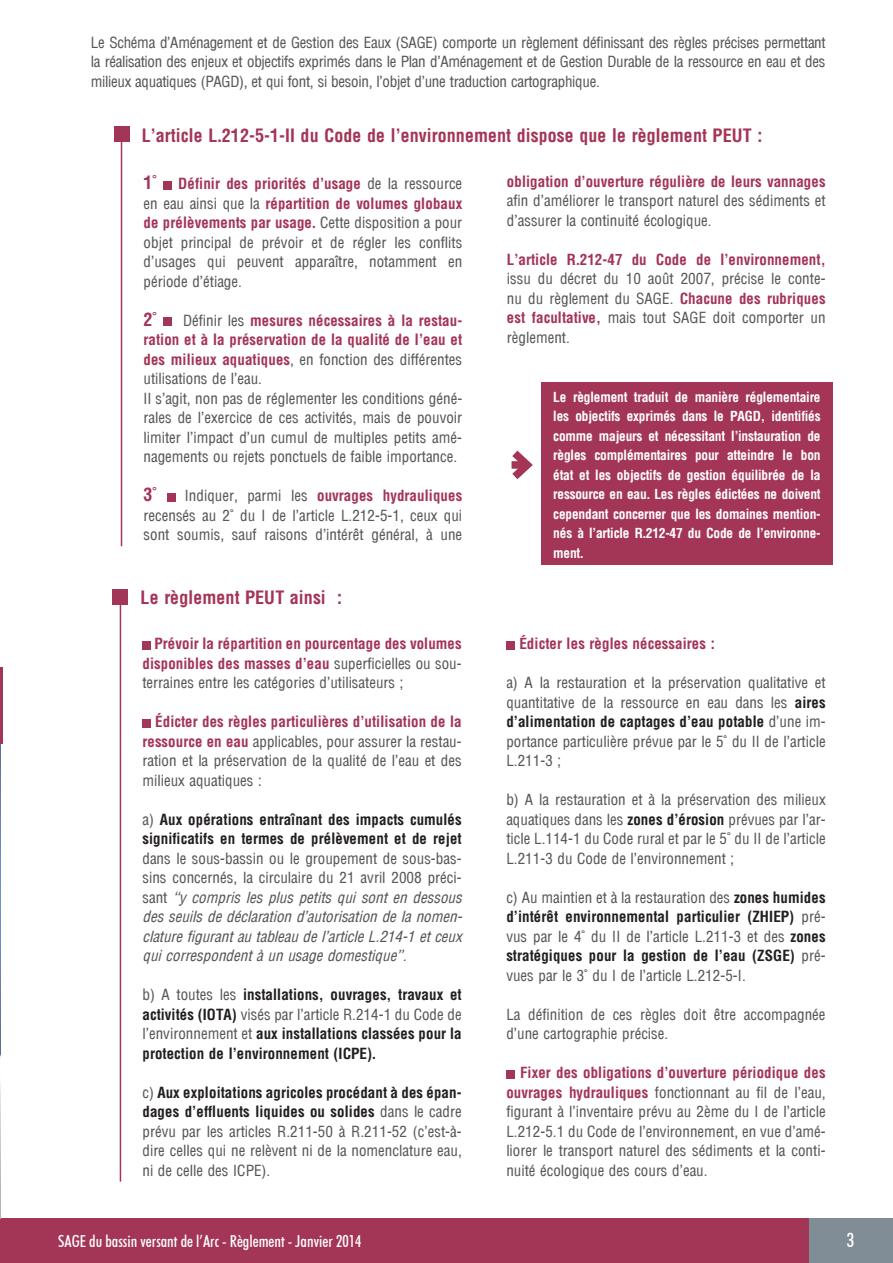
<style>
.page{position:relative;width:893px;height:1263px;background:#fff}
.page>*{position:absolute;margin:0;border:0;box-sizing:border-box;transform-origin:0 0}
.t1{font:500 condensed 19.5px "Futura BT";color:#fff}
.t2{font:700 18px "Arena Condensed";color:#a33557}
.t3{font:500 condensed 16.5px "Futura BT";color:#fff}
.t4{font:15px/19.5px "Arena Condensed";color:#57585a;text-align:justify}
.t5{font:italic 15px/19.5px "Arena Condensed";color:#57585a;text-align:justify}
.t6{font:700 15px/19.5px "Arena Condensed";color:#231f20}
.t7{font:700 15px/19.5px "Arena Condensed";color:#a33557;text-align:justify}
.t8{font:700 13.5px/19.5px "Arena Condensed";letter-spacing:-.02em;color:#fff;text-align:justify}
.s1{font-weight:700;font-size:18px;color:#a33557}
.s2{font-size:18px;color:#a33557}
.s3{font-weight:700;color:#a33557}
.s4{font-weight:400}
.s5{font-weight:400;color:#57585a}
.s6{font-style:normal}
.s7{font-weight:700;color:#231f20}
</style>
<div class="page">
<div style="left:0;top:1218px;width:893px;height:45px;background:#a33557"></div>
<div style="left:809px;top:1218px;width:84px;height:45px;background:#808c96"></div>
<img style="left:0;top:743px;width:1px;height:475px">
<hr style="left:0;top:667px;width:2px;height:76px;background:#a33557">
<div style="left:114px;top:126px;width:15px;height:16px;background:#a33557"></div>
<hr style="left:121px;top:141px;width:1px;height:405px;background:#a33557">
<div style="left:163px;top:181px;width:9px;height:8px;background:#a33557"></div>
<div style="left:163px;top:317px;width:8px;height:9px;background:#a33557"></div>
<div style="left:167px;top:493px;width:8px;height:8px;background:#a33557"></div>
<div style="left:113px;top:589px;width:15px;height:15px;background:#a33557"></div>
<hr style="left:120px;top:604px;width:1px;height:577px;background:#a33557">
<div style="left:142px;top:641px;width:9px;height:8px;background:#a33557"></div>
<div style="left:142px;top:719px;width:9px;height:8px;background:#a33557"></div>
<div style="left:506px;top:641px;width:9px;height:8px;background:#a33557"></div>
<div style="left:506px;top:1070px;width:9px;height:8px;background:#a33557"></div>
<div style="left:541px;top:382px;width:292px;height:182px;background:#a33557"></div>
<svg style="left:511px;top:450px;width:22px;height:30px"></svg>
<p class="t4" style="left:91px;top:33px;width:736px">Le Schéma d’Aménagement et de Gestion des Eaux (SAGE) comporte un règlement définissant des règles précises permettant la réalisation des enjeux et objectifs exprimés dans le Plan d’Aménagement et de Gestion Durable de la ressource en eau et des milieux aquatiques (PAGD), et qui font, si besoin, l’objet d’une traduction cartographique.</p>
<p class="t2" style="left:142px;top:124px;width:622px">L’article L.212-5-1-II du Code de l’environnement dispose que le règlement PEUT :</p>
<p class="t4" style="left:144px;top:174px;width:320px"><span class="s1">1</span><span class="s2">°</span> <span class="s3">Définir des priorités d’usage</span> de la ressource en eau ainsi que la <span class="s3">répartition de volumes globaux de prélèvements par usage.</span> Cette disposition a pour objet principal de prévoir et de régler les conflits d’usages qui peuvent apparaître, notamment en période d’étiage.</p>
<p class="t2" style="left:144px;top:308px;width:15px">2<span class="s4">°</span></p>
<p class="t4" style="left:144px;top:311px;width:320px;text-align:left;text-indent:39px">Définir les <span class="s3">mesures nécessaires à la restau&shy;ration et à la préservation de la qualité de l’eau et des milieux aquatiques</span>, en fonction des différentes utilisations de l’eau.<br>Il s’agit, non pas de réglementer les conditions géné&shy;rales de l’exercice de ces activités, mais de pouvoir limiter l’impact d’un cumul de multiples petits amé&shy;nagements ou rejets ponctuels de faible importance.</p>
<p class="t2" style="left:144px;top:484px;width:15px">3<span class="s4">°</span></p>
<p class="t4" style="left:144px;top:486px;width:320px;text-indent:41px">Indiquer, parmi les <span class="s3">ouvrages hydrauliques </span>recensés au 2° du I de l’article L.212-5-1, ceux qui sont soumis, sauf raisons d’intérêt général, à une</p>
<p class="t2" style="left:141px;top:587px;width:203px">Le règlement PEUT ainsi :</p>
<p class="t7" style="left:142px;top:634px;width:321px;text-indent:12px">Prévoir la répartition en pourcentage des volumes disponibles des masses d’eau <span class="s5">superficielles ou sou&shy;terraines entre les catégories d’utilisateurs ;</span></p>
<p class="t4" style="left:142px;top:712px;width:321px;text-indent:13px"><span class="s3">Édicter des règles particulières d’utilisation de la ressource en eau</span> applicables, pour assurer la restau&shy;ration et la préservation de la qualité de l’eau et des milieux aquatiques :</p>
<p class="t6" style="left:142px;top:809px;width:321px"><span class="s5">a)</span> Aux opérations entraînant des impacts cumulés significatifs en termes de prélèvement et de rejet</p>
<p class="t5" style="left:142px;top:849px;width:321px"><span class="s6">dans le sous-bassin ou le groupement de sous-bas&shy;sins concernés, la circulaire du 21 avril 2008 préci&shy;sant</span> ‘‘y compris les plus petits qui sont en dessous des seuils de déclaration d’autorisation de la nomen&shy;clature figurant au tableau de l’article L.214-1 et ceux qui correspondent à un usage domestique’’.</p>
<p class="t6" style="left:142px;top:985px;width:321px;text-align:justify"><span class="s5">b) A toutes les</span> installations, ouvrages, travaux et activités (IOTA) <span class="s5">visés par l’article R.214-1 du Code de l’environnement et</span> aux installations classées pour la protection de l’environnement (ICPE).</p>
<p class="t4" style="left:142px;top:1083px;width:321px">c) <span class="s7">Aux exploitations agricoles procédant à des épan&shy;dages d’effluents liquides ou solides</span> dans le cadre prévu par les articles R.211-50 à R.211-52 (c’est-à&shy;dire celles qui ne relèvent ni de la nomenclature eau, ni de celle des ICPE).</p>
<p class="t7" style="left:507px;top:171px;width:320px">obligation d’ouverture régulière de leurs vannages</p>
<p class="t4" style="left:507px;top:191px;width:320px">afin d’améliorer le transport naturel des sédiments et d’assurer la continuité écologique.</p>
<p class="t7" style="left:507px;top:249px;width:320px">L’article R.212-47 du Code de l’environnement,</p>
<p class="t4" style="left:507px;top:269px;width:320px">issu du décret du 10 août 2007, précise le conte&shy;nu du règlement du SAGE. <span class="s3">Chacune des rubriques est facultative,</span> mais tout SAGE doit comporter un règlement.</p>
<p class="t8" style="left:553px;top:387px;width:269px">Le règlement traduit de manière réglementaire les objectifs exprimés dans le PAGD, identifiés comme majeurs et nécessitant l’instauration de règles complémentaires pour atteindre le bon état et les objectifs de gestion équilibrée de la ressource en eau. Les règles édictées ne doivent cependant concerner que les domaines mention&shy;nés à l’article R.212-47 du Code de l’environne&shy;ment.</p>
<p class="t7" style="left:519px;top:634px;width:197px">Édicter les règles nécessaires :</p>
<p class="t4" style="left:506px;top:673px;width:321px">a) A la restauration et la préservation qualitative et quantitative de la ressource en eau dans les <span class="s7">aires d’alimentation de captages d’eau potable</span> d’une im&shy;portance particulière prévue par le 5° du II de l’article L.211-3 ;</p>
<p class="t4" style="left:506px;top:790px;width:321px">b) A la restauration et à la préservation des milieux aquatiques dans les <span class="s7">zones d’érosion</span> prévues par l’ar&shy;ticle L.114-1 du Code rural et par le 5° du II de l’article L.211-3 du Code de l’environnement ;</p>
<p class="t4" style="left:506px;top:888px;width:321px">c) Au maintien et à la restauration des <span class="s7">zones humides d’intérêt environnemental particulier (ZHIEP)</span> pré&shy;vus par le 4° du II de l’article L.211-3 et des <span class="s7">zones stratégiques pour la gestion de l’eau (ZSGE)</span> pré&shy;vues par le 3° du I de l’article L.212-5-I.</p>
<p class="t4" style="left:506px;top:1005px;width:321px">La définition de ces règles doit être accompagnée d’une cartographie précise.</p>
<p class="t4" style="left:506px;top:1063px;width:321px;text-indent:14px"><span class="s3">Fixer des obligations d’ouverture périodique des ouvrages hydrauliques</span> fonctionnant au fil de l’eau, figurant à l’inventaire prévu au 2ème du I de l’article L.212-5.1 du Code de l’environnement, en vue d’amé&shy;liorer le transport naturel des sédiments et la conti&shy;nuité écologique des cours d’eau.</p>
<p class="t3" style="left:58px;top:1231px;width:305px">SAGE du bassin versant de l’Arc - Règlement - Janvier 2014</p>
<h1 class="t1" style="left:847px;top:1228px;width:9px">3</h1>
</div>
